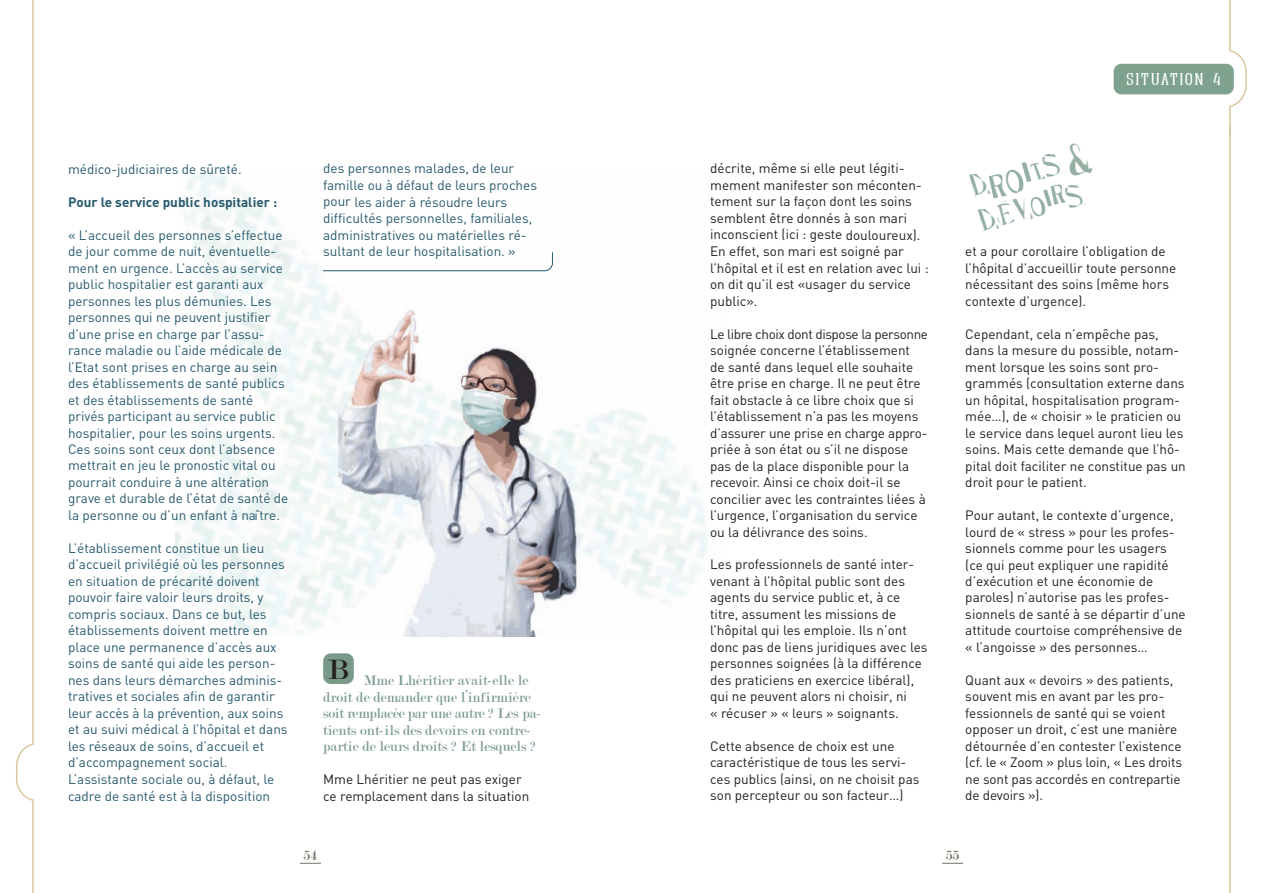
<style>
.page{position:relative;width:1263px;height:893px;background:#fff}
.page>*{position:absolute;margin:0;border:0;box-sizing:border-box;transform-origin:0 0}
.t1{font:30px/36px "Aurora";color:#95b0a3}
.t2{font:30px "Modern";color:#231f20}
.t3{font:15px/16.5px "Modern";color:#799989}
.t4{font:15px "Quastic Kaps";letter-spacing:.1em;color:#fff}
.t5{font:15px "Modern";color:#747263}
.t6{font:13.5px/16.5px "DIN";color:#231f20}
.t7{font:13.5px/16.5px "DIN";color:#275a6e}
.t8{font:700 13.5px "DIN";color:#275a6e}
.s1{font-size:22.5px}
.s2{font-size:39.9px}
.s3{font-size:24.9px}
</style>
<div class="page">
<svg style="left:300px;top:863px;width:21px;height:1px"></svg>
<svg style="left:942px;top:863px;width:21px;height:1px"></svg>
<img style="left:176px;top:172px;width:532px;height:465px">
<svg style="left:1229px;top:0;width:18px;height:893px"></svg>
<svg style="left:16px;top:0;width:18px;height:893px"></svg>
<div style="left:1114px;top:64px;width:120px;height:30px;background:#7ea28d;border-radius:8px"></div>
<svg style="left:323px;top:252px;width:230px;height:19px"></svg>
<div style="left:323px;top:653px;width:31px;height:31px;background:#799989;border-radius:8px"></div>
<p class="t4" style="left:1126px;top:69px;width:96px">SITUATION 4</p>
<p class="t7" style="left:68px;top:160px;width:175px">médico-judiciaires de sûreté.</p>
<p class="t8" style="left:68px;top:193px;width:211px">Pour le service public hospitalier :</p>
<p class="t7" style="left:68px;top:226px;width:222px">« L’accueil des personnes s’effectue de jour comme de nuit, éventuelle&shy;ment en urgence. L’accès au service public hospitalier est garanti aux personnes les plus démunies. Les personnes qui ne peuvent justifier d’une prise en charge par l’assu&shy;rance maladie ou l’aide médicale de l’Etat sont prises en charge au sein des établissements de santé publics et des établissements de santé privés participant au service public hospitalier, pour les soins urgents.<br>Ces soins sont ceux dont l’absence mettrait en jeu le pronostic vital ou pourrait conduire à une altération grave et durable de l’état de santé de la personne ou d’un enfant à naître.</p>
<p class="t7" style="left:68px;top:540px;width:221px">L’établissement constitue un lieu d’accueil privilégié où les personnes en situation de précarité doivent pouvoir faire valoir leurs droits, y compris sociaux. Dans ce but, les établissements doivent mettre en place une permanence d’accès aux soins de santé qui aide les person&shy;nes dans leurs démarches adminis&shy;tratives et sociales afin de garantir leur accès à la prévention, aux soins et au suivi médical à l’hôpital et dans les réseaux de soins, d’accueil et d’accompagnement social.<br>L’assistante sociale ou, à défaut, le cadre de santé est à la disposition</p>
<p class="t7" style="left:323px;top:160px;width:215px">des personnes malades, de leur famille ou à défaut de leurs proches pour les aider à résoudre leurs difficultés personnelles, familiales, administratives ou matérielles ré&shy;sultant de leur hospitalisation. »</p>
<h1 class="t2" style="left:328px;top:654px;width:23px">B</h1>
<p class="t3" style="left:323px;top:672px;width:220px;text-indent:41px">Mme Lhéritier avait-elle le droit de demander que l’infirmière soit remplacée par une autre ? Les pa&shy;tients ont-ils des devoirs en contre&shy;partie de leurs droits ? Et lesquels ?</p>
<p class="t6" style="left:323px;top:771px;width:208px">Mme Lhéritier ne peut pas exiger ce remplacement dans la situation</p>
<p class="t6" style="left:710px;top:160px;width:220px">décrite, même si elle peut légiti&shy;mement manifester son méconten&shy;tement sur la façon dont les soins semblent être donnés à son mari inconscient (ici : geste douloureux).<br>En effet, son mari est soigné par l’hôpital et il est en relation avec lui : on dit qu’il est «usager du service public».</p>
<p class="t6" style="left:710px;top:325px;width:219px">Le libre choix dont dispose la personne soignée concerne l’établissement de santé dans lequel elle souhaite être prise en charge. Il ne peut être fait obstacle à ce libre choix que si l’établissement n’a pas les moyens d’assurer une prise en charge appro&shy;priée à son état ou s’il ne dispose pas de la place disponible pour la recevoir. Ainsi ce choix doit-il se concilier avec les contraintes liées à l’urgence, l’organisation du service ou la délivrance des soins.</p>
<p class="t6" style="left:710px;top:556px;width:219px">Les professionnels de santé inter&shy;venant à l’hôpital public sont des agents du service public et, à ce titre, assument les missions de l’hôpital qui les emploie. Ils n’ont donc pas de liens juridiques avec les personnes soignées (à la différence des praticiens en exercice libéral), qui ne peuvent alors ni choisir, ni<br>« récuser » « leurs » soignants.</p>
<p class="t6" style="left:710px;top:738px;width:211px">Cette absence de choix est une caractéristique de tous les servi&shy;ces publics (ainsi, on ne choisit pas son percepteur ou son facteur…)</p>
<h1 class="t1" style="left:966px;top:168px;width:126px;rotate:-14deg">DROI<span class="s1">T</span>S <span class="s2">&amp;<br></span>DEV<span class="s3">O</span><sup>IR</sup>S</h1>
<p class="t6" style="left:965px;top:243px;width:213px">et a pour corollaire l’obligation de l’hôpital d’accueillir toute personne nécessitant des soins (même hors contexte d’urgence).</p>
<p class="t6" style="left:965px;top:325px;width:222px">Cependant, cela n’empêche pas, dans la mesure du possible, notam&shy;ment lorsque les soins sont pro&shy;grammés (consultation externe dans un hôpital, hospitalisation program&shy;mée…), de « choisir » le praticien ou le service dans lequel auront lieu les soins. Mais cette demande que l’hô&shy;pital doit faciliter ne constitue pas un droit pour le patient.</p>
<p class="t6" style="left:965px;top:507px;width:222px">Pour autant, le contexte d’urgence, lourd de « stress » pour les profes&shy;sionnels comme pour les usagers (ce qui peut expliquer une rapidité d’exécution et une économie de paroles) n’autorise pas les profes&shy;sionnels de santé à se départir d’une attitude courtoise compréhensive de « l’angoisse » des personnes…</p>
<p class="t6" style="left:965px;top:672px;width:218px">Quant aux « devoirs » des patients, souvent mis en avant par les pro&shy;fessionnels de santé qui se voient opposer un droit, c’est une manière détournée d’en contester l’existence (cf. le « Zoom » plus loin, « Les droits ne sont pas accordés en contrepartie de devoirs »).</p>
<p class="t5" style="left:304px;top:848px;width:15px">54</p>
<p class="t5" style="left:946px;top:848px;width:15px">55</p>
</div>
